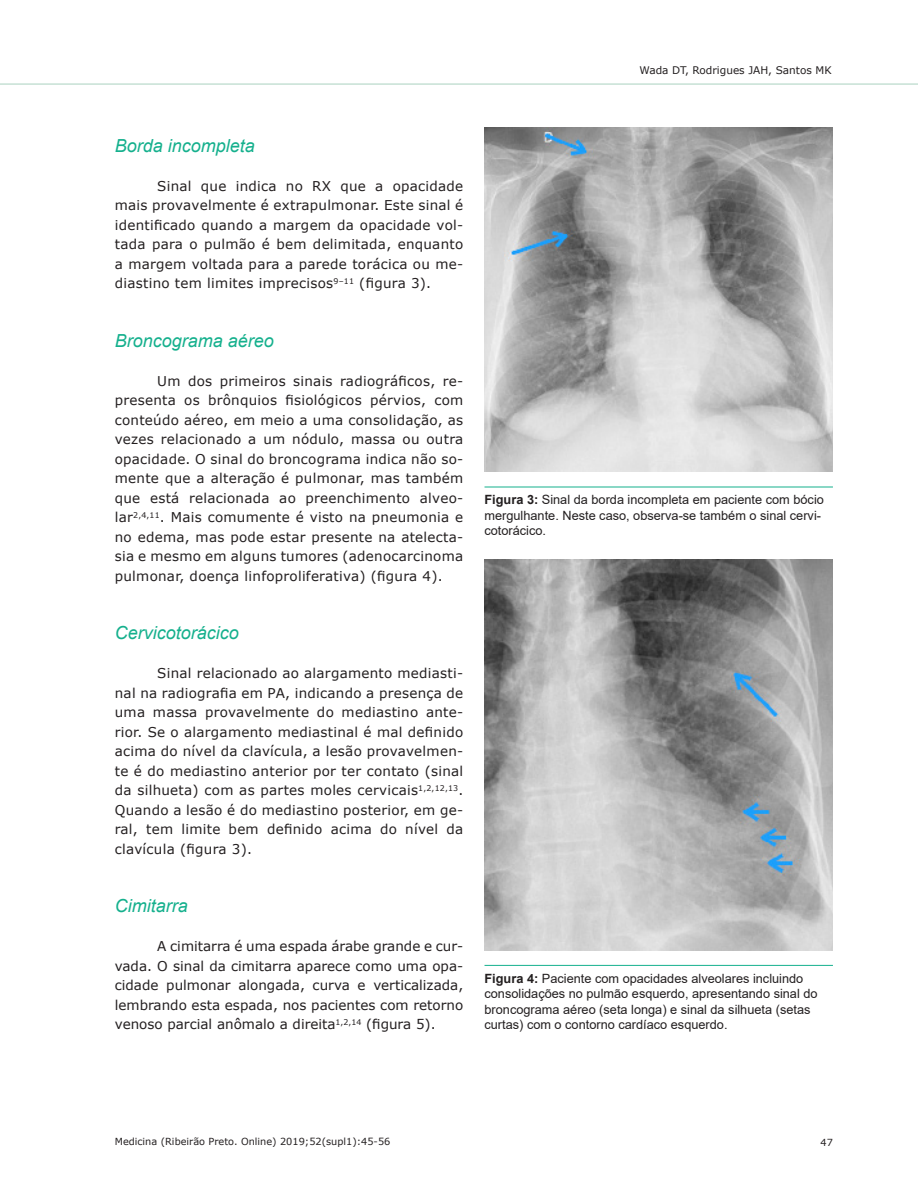
<style>
.page{position:relative;width:918px;height:1188px;background:#fff}
.page>*{position:absolute;margin:0;border:0;box-sizing:border-box;transform-origin:0 0}
.SUB3{font:italic 18px "Arial";color:#15b08d}
.TXT{font:13.5px/19.5px "Verdana";letter-spacing:.02em;color:#231f20;text-align:justify}
.Fig_Tit{font:12.75px/15.5px "Arial";color:#231f20}
.t1{font:10.5px "Verdana";color:#231f20}
.t2{font:9.75px "Verdana";color:#231f20}
.s1{font-weight:700}
</style>
<div class="page">
<hr style="left:0;top:83px;width:918px;height:2px;background:#c6e1d4">
<hr style="left:485px;top:487px;width:348px;height:1px;background:#15b08d">
<hr style="left:485px;top:965px;width:348px;height:1px;background:#15b08d">
<img style="left:485px;top:128px;width:348px;height:344px">
<img style="left:485px;top:559px;width:348px;height:391px">
<p class="t1" style="left:639px;top:62px;width:194px">Wada DT, Rodrigues JAH, Santos MK</p>
<p class="SUB3" style="left:115px;top:134px;width:142px">Borda incompleta</p>
<p class="TXT" style="left:115px;top:176px;width:350px;text-indent:43px">Sinal que indica no RX que a opacidade mais provavelmente é extrapulmonar. Este sinal é identificado quando a margem da opacidade vol&shy;tada para o pulmão é bem delimitada, enquanto a margem voltada para a parede torácica ou me&shy;diastino tem limites imprecisos<sup>9–11</sup> (figura 3).</p>
<p class="SUB3" style="left:115px;top:329px;width:161px">Broncograma aéreo</p>
<p class="TXT" style="left:115px;top:371px;width:350px;text-indent:43px">Um dos primeiros sinais radiográficos, re&shy;presenta os brônquios fisiológicos pérvios, com conteúdo aéreo, em meio a uma consolidação, as vezes relacionado a um nódulo, massa ou outra opacidade. O sinal do broncograma indica não so&shy;mente que a alteração é pulmonar, mas também que está relacionada ao preenchimento alveo&shy;lar<sup>2,4,11</sup>. Mais comumente é visto na pneumonia e no edema, mas pode estar presente na atelecta&shy;sia e mesmo em alguns tumores (adenocarcinoma pulmonar, doença linfoproliferativa) (figura 4).</p>
<p class="SUB3" style="left:115px;top:621px;width:126px">Cervicotorácico</p>
<p class="TXT" style="left:115px;top:663px;width:350px;text-indent:43px">Sinal relacionado ao alargamento mediasti&shy;nal na radiografia em PA, indicando a presença de uma massa provavelmente do mediastino ante&shy;rior. Se o alargamento mediastinal é mal definido acima do nível da clavícula, a lesão provavelmen&shy;te é do mediastino anterior por ter contato (sinal da silhueta) com as partes moles cervicais<sup>1,2,12,13</sup>.<br>Quando a lesão é do mediastino posterior, em ge&shy;ral, tem limite bem definido acima do nível da clavícula (figura 3).</p>
<p class="SUB3" style="left:115px;top:894px;width:74px">Cimitarra</p>
<p class="TXT" style="left:115px;top:936px;width:350px;text-indent:43px">A cimitarra é uma espada árabe grande e cur&shy;vada. O sinal da cimitarra aparece como uma opa&shy;cidade pulmonar alongada, curva e verticalizada, lembrando esta espada, nos pacientes com retorno venoso parcial anômalo a direita<sup>1,2,14</sup> (figura 5).</p>
<p class="Fig_Tit" style="left:485px;top:492px;width:341px"><span class="s1">Figura 3:</span> Sinal da borda incompleta em paciente com bócio mergulhante. Neste caso, observa-se também o sinal cervi&shy;cotorácico.</p>
<p class="Fig_Tit" style="left:485px;top:970px;width:335px"><span class="s1">Figura 4:</span> Paciente com opacidades alveolares incluindo consolidações no pulmão esquerdo, apresentando sinal do broncograma aéreo (seta longa) e sinal da silhueta (setas curtas) com o contorno cardíaco esquerdo.</p>
<p class="t2" style="left:115px;top:1135px;width:277px">Medicina (Ribeirão Preto. Online) 2019;52(supl1):45-56</p>
<p class="t2" style="left:821px;top:1136px;width:14px">47</p>
</div>
